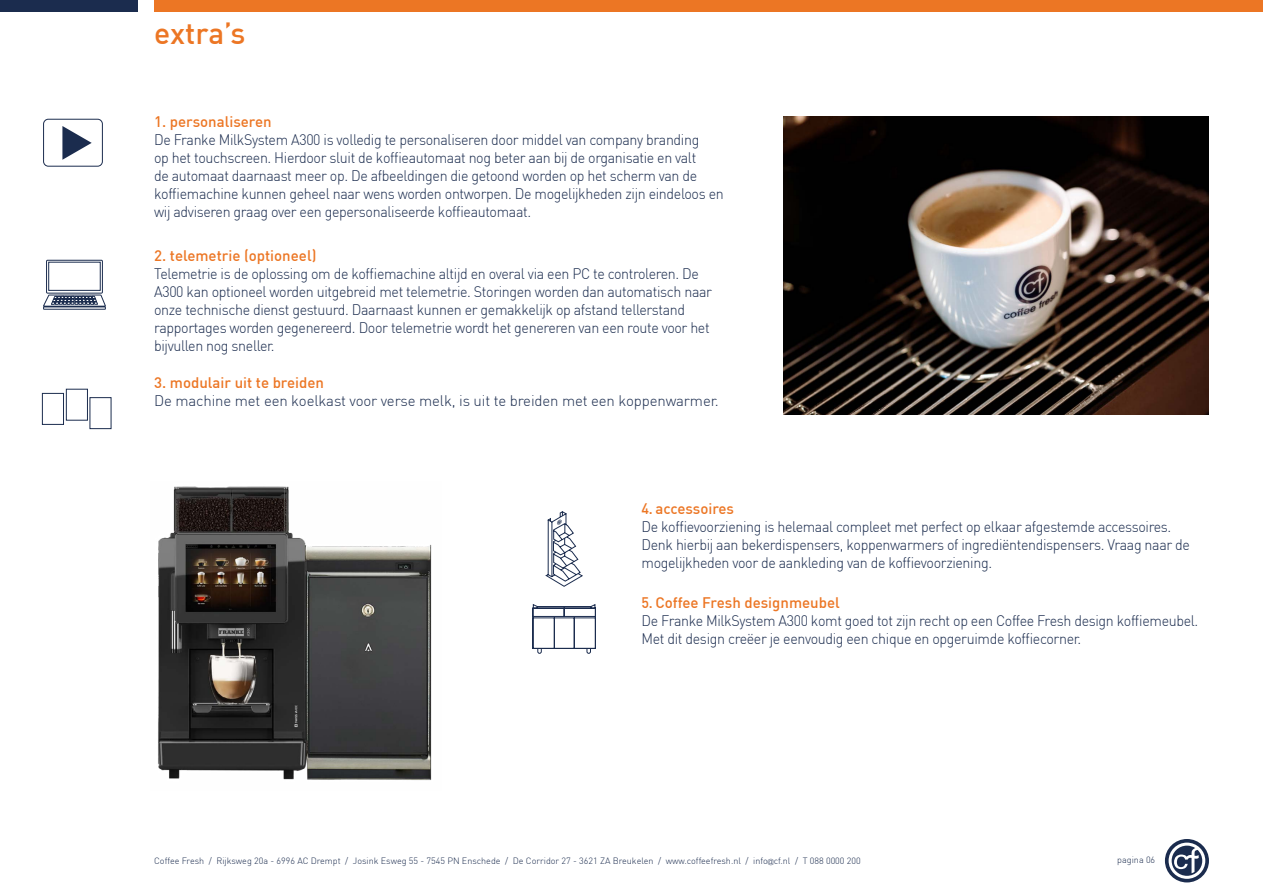
<style>
.page{position:relative;width:1263px;height:893px;background:#fff}
.page>*{position:absolute;margin:0;border:0;box-sizing:border-box;transform-origin:0 0}
.t1{font:500 30px "DIN Pro";letter-spacing:-.005em;color:#ec7624}
.t2{font:300 15px/18px "DIN Pro";letter-spacing:-.025em;color:#1b2c4e;scale:.95 1}
.t3{font:300 15px "DIN Pro";letter-spacing:-.025em;color:#1b2c4e}
.t4{font:500 15px "DIN Pro";color:#ec7624}
.t5{font:500 15px "DIN Pro";color:#ec7624;scale:.95 1}
.t6{font:300 9px "DIN Pro";color:#1b2c4e}
.s1{font-family:"Gill Sans";font-size:7.5px}
</style>
<div class="page">
<div style="left:154px;top:0;width:1109px;height:11px;background:#ec7624"></div>
<div style="left:0;top:0;width:138px;height:11px;background:#1b2c4e"></div>
<svg style="left:1165px;top:839px;width:44px;height:43px"></svg>
<img style="left:783px;top:117px;width:426px;height:297px">
<svg style="left:43px;top:259px;width:63px;height:51px"></svg>
<svg style="left:545px;top:511px;width:38px;height:76px"></svg>
<svg style="left:62px;top:126px;width:30px;height:34px"></svg>
<div style="left:43px;top:119px;width:60px;height:48px;border:1px solid #1b2c4e;border-radius:5px"></div>
<img style="left:158px;top:486px;width:274px;height:294px">
<svg style="left:42px;top:388px;width:70px;height:41px"></svg>
<svg style="left:532px;top:604px;width:64px;height:50px"></svg>
<h1 class="t1" style="left:154px;top:14px;width:93px">extra’s</h1>
<p class="t4" style="left:154px;top:112px;width:119px">1. personaliseren</p>
<p class="t2" style="left:154px;top:131px;width:601px">De Franke MilkSystem A300 is volledig te personaliseren door middel van company branding<br>op het touchscreen. Hierdoor sluit de koffieautomaat nog beter aan bij de organisatie en valt<br>de automaat daarnaast meer op. De afbeeldingen die getoond worden op het scherm van de koffiemachine kunnen geheel naar wens worden ontworpen. De mogelijkheden zijn eindeloos en wij adviseren graag over een gepersonaliseerde koffieautomaat.</p>
<p class="t4" style="left:154px;top:246px;width:164px">2. telemetrie (optioneel)</p>
<p class="t2" style="left:154px;top:265px;width:589px">Telemetrie is de oplossing om de koffiemachine altijd en overal via een PC te controleren. De A300 kan optioneel worden uitgebreid met telemetrie. Storingen worden dan automatisch naar onze technische dienst gestuurd. Daarnaast kunnen er gemakkelijk op afstand tellerstand rapportages worden gegenereerd. Door telemetrie wordt het genereren van een route voor het bijvullen nog sneller.</p>
<p class="t4" style="left:154px;top:372px;width:171px">3. modulair uit te breiden</p>
<p class="t3" style="left:154px;top:391px;width:566px">De machine met een koelkast voor verse melk, is uit te breiden met een koppenwarmer.</p>
<p class="t5" style="left:641px;top:499px;width:99px">4. accessoires</p>
<p class="t2" style="left:641px;top:517px;width:579px">De koffievoorziening is helemaal compleet met perfect op elkaar afgestemde accessoires.<br>Denk hierbij aan bekerdispensers, koppenwarmers of ingrediëntendispensers. Vraag naar de mogelijkheden voor de aankleding van de koffievoorziening.</p>
<p class="t5" style="left:641px;top:592px;width:210px">5. Coffee Fresh designmeubel</p>
<p class="t2" style="left:641px;top:611px;width:587px">De Franke MilkSystem A300 komt goed tot zijn recht op een Coffee Fresh design koffiemeubel.<br>Met dit design creëer je eenvoudig een chique en opgeruimde koffiecorner.</p>
<p class="t6" style="left:154px;top:856px;width:708px">Coffee Fresh / Rijksweg 20a - 6996 AC Drempt / Josink Esweg 55 - 7545 PN Enschede / De Corridor 27 - 3621 ZA Breukelen / www.coffeefresh.nl / info<span class="s1">@</span>cf.nl / T 088 0000 200</p>
<p class="t6" style="left:1117px;top:854px;width:39px">pagina 06</p>
</div>
